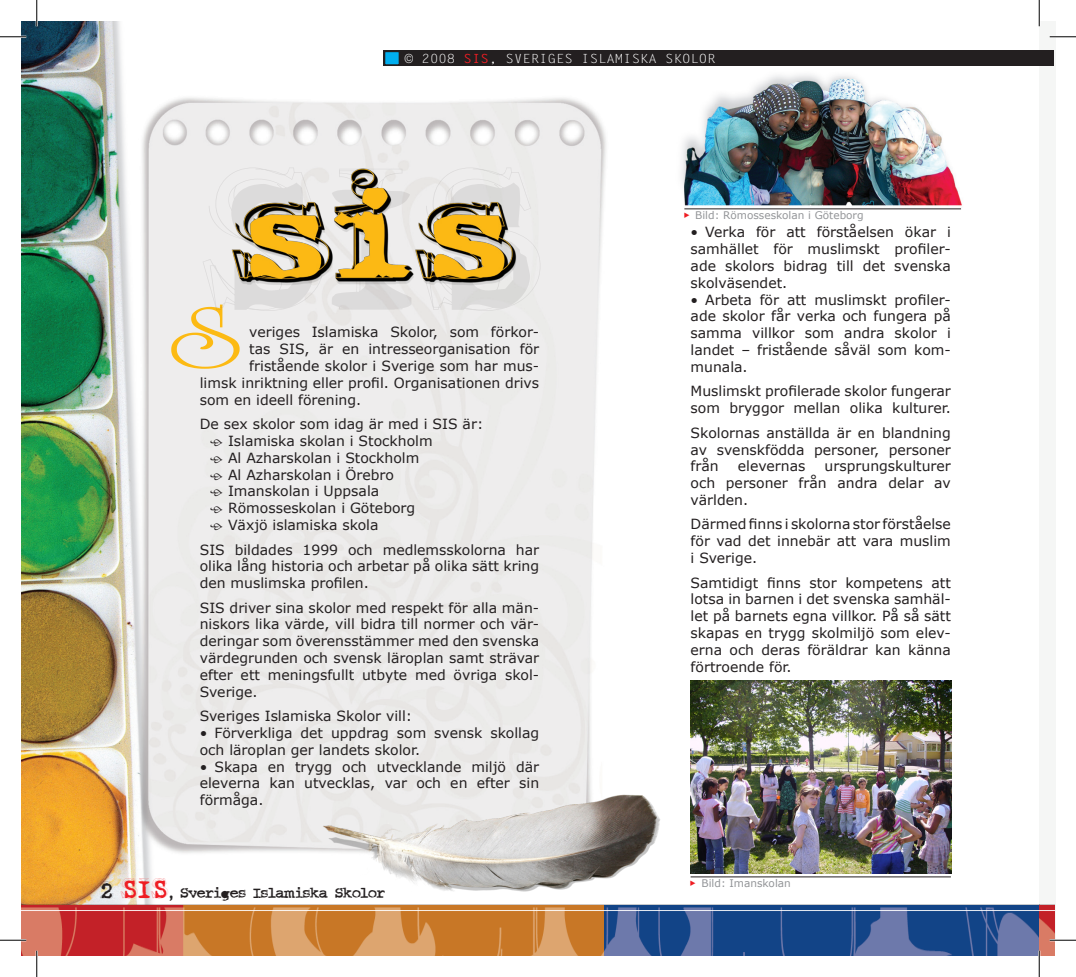
<style>
.page{position:relative;width:1076px;height:977px;background:#fff}
.page>*{position:absolute;margin:0;border:0;box-sizing:border-box;transform-origin:0 0}
.t1{font:17.5px "Crud Font";color:#231f20}
.t2{font:14px/16.8px "Verdana";color:#231f20;text-align:justify}
.t3{font:12.6px "Letter Gothic Std";color:#fff;scale:1.11 1}
.t4{font:10.5px "Verdana";color:#939598}
.s1{font-weight:700;color:#ee1d23}
.s2{font-family:"Minion Pro"}
.s3{font-family:"Fluoxetine";font-size:21px}
.s4{font-family:"Fluoxetine";font-size:24.5px;color:#ee1d23}
.s5{font-family:"Prestige Elite Std";font-weight:700;color:#ee1d23}
</style>
<div class="page">
<img style="left:22px;top:22px;width:1017px;height:856px">
<svg style="left:171px;top:304px;width:69px;height:64px;background:#f0e2be"></svg>
<hr style="left:684px;top:208px;width:277px;height:1px;background:#231f20">
<hr style="left:690px;top:876px;width:260px;height:1px;background:#231f20">
<img style="left:690px;top:680px;width:261px;height:193px">
<img style="left:295px;top:738px;width:388px;height:140px">
<div style="left:383px;top:50px;width:656px;height:16px;background:#231f20"></div>
<div style="left:384px;top:51px;width:15px;height:14px;background:#00aeef"></div>
<div style="left:383px;top:50px;width:17px;height:16px;border:2px solid #231f20"></div>
<div style="left:1039px;top:50px;width:15px;height:16px;background:#231f20"></div>
<img style="left:22px;top:878px;width:1032px;height:76px">
<img style="left:210px;top:153px;width:317px;height:151px">
<hr style="left:0;top:36px;width:26px;height:2px;background:#fff">
<hr style="left:0;top:938px;width:26px;height:3px;background:#fff">
<hr style="left:1049px;top:938px;width:27px;height:3px;background:#fff">
<hr style="left:36px;top:0;width:2px;height:26px;background:#fff">
<hr style="left:36px;top:950px;width:2px;height:26px;background:#fff">
<hr style="left:1038px;top:950px;width:2px;height:26px;background:#fff">
<svg style="left:0;top:36px;width:26px;height:1px"></svg>
<svg style="left:1049px;top:36px;width:27px;height:1px"></svg>
<svg style="left:0;top:939px;width:26px;height:1px"></svg>
<svg style="left:1049px;top:939px;width:27px;height:1px"></svg>
<svg style="left:36px;top:0;width:1px;height:26px"></svg>
<svg style="left:36px;top:950px;width:1px;height:26px"></svg>
<svg style="left:1038px;top:0;width:1px;height:26px"></svg>
<svg style="left:1038px;top:950px;width:1px;height:26px"></svg>
<p class="t3" style="left:405px;top:51px;width:281px">© 2008 <span class="s1">SIS</span>, SVERIGES IS LAMISKA SKOLOR</p>
<p class="t2" style="left:249px;top:324px;width:291px">veriges Islamiska Skolor, som förkor-</p>
<p class="t2" style="left:249px;top:341px;width:291px">tas SIS, är en intresseorganisation för</p>
<p class="t2" style="left:249px;top:357px;width:291px">fristående skolor i Sverige som har mus-</p>
<p class="t2" style="left:200px;top:374px;width:341px">limsk inriktning eller profil. Organisationen drivs</p>
<p class="t2" style="left:200px;top:391px;width:163px">som en ideell förening.</p>
<p class="t2" style="left:200px;top:416px;width:285px">De sex skolor som idag är med i SIS är:</p>
<p class="t2" style="left:210px;top:432px;width:224px"><span class="s2">•</span> Islamiska skolan i Stockholm</p>
<p class="t2" style="left:210px;top:449px;width:211px"><span class="s2">•</span> Al Azharskolan i Stockholm</p>
<p class="t2" style="left:210px;top:466px;width:186px"><span class="s2">•</span> Al Azharskolan i Örebro</p>
<p class="t2" style="left:210px;top:483px;width:171px"><span class="s2">•</span> Imanskolan i Uppsala</p>
<p class="t2" style="left:210px;top:500px;width:207px"><span class="s2">•</span> Römosseskolan i Göteborg</p>
<p class="t2" style="left:210px;top:516px;width:170px"><span class="s2">•</span> Växjö islamiska skola</p>
<p class="t2" style="left:200px;top:541px;width:341px">SIS bildades 1999 och medlemsskolorna har olika lång historia och arbetar på olika sätt kring den muslimska profilen.</p>
<p class="t2" style="left:200px;top:599px;width:341px">SIS driver sina skolor med respekt för alla män&shy;niskors lika värde, vill bidra till normer och vär&shy;deringar som överensstämmer med den svenska värdegrunden och svensk läroplan samt strävar efter ett meningsfullt utbyte med övriga skol-Sverige.</p>
<p class="t2" style="left:200px;top:707px;width:214px">Sveriges Islamiska Skolor vill:</p>
<p class="t2" style="left:200px;top:724px;width:341px">• Förverkliga det uppdrag som svensk skollag och läroplan ger landets skolor.</p>
<p class="t2" style="left:200px;top:758px;width:341px">• Skapa en trygg och utvecklande miljö där eleverna kan utvecklas, var och en efter sin förmåga.</p>
<p class="t1" style="left:100px;top:883px;width:287px"><span class="s3">2</span> <span class="s4">SIS</span>, Sveriges Islamiska Skolor</p>
<p class="t4" style="left:683px;top:208px;width:181px"><span class="s5">▶</span> Bild: Römosseskolan i Göteborg</p>
<p class="t2" style="left:690px;top:224px;width:262px">• Verka för att förståelsen ökar i samhället för muslimskt profiler&shy;ade skolors bidrag till det svenska skolväsendet.</p>
<p class="t2" style="left:690px;top:291px;width:262px">• Arbeta för att muslimskt profiler&shy;ade skolor får verka och fungera på samma villkor som andra skolor i landet – fristående såväl som kom&shy;munala.</p>
<p class="t2" style="left:690px;top:383px;width:262px">Muslimskt profilerade skolor fungerar som bryggor mellan olika kulturer.</p>
<p class="t2" style="left:690px;top:424px;width:262px">Skolornas anställda är en blandning av svenskfödda personer, personer från</p>
<p class="t2" style="left:690px;top:458px;width:262px;text-indent:134px">ursprungskulturer och personer från andra delar av världen.</p>
<p class="t2" style="left:690px;top:516px;width:262px">Därmed finns i skolorna stor förståelse för vad det innebär att vara muslim i Sverige.</p>
<p class="t2" style="left:690px;top:574px;width:262px">Samtidigt finns stor kompetens att lotsa in barnen i det svenska samhäl&shy;let på barnets egna villkor. På så sätt skapas en trygg skolmiljö som elev&shy;erna och deras föräldrar kan känna förtroende för.</p>
<p class="t2" style="left:738px;top:458px;width:69px">elevernas</p>
<p class="t4" style="left:690px;top:876px;width:102px"><span class="s5">▶</span> Bild: Imanskolan</p>
</div>
